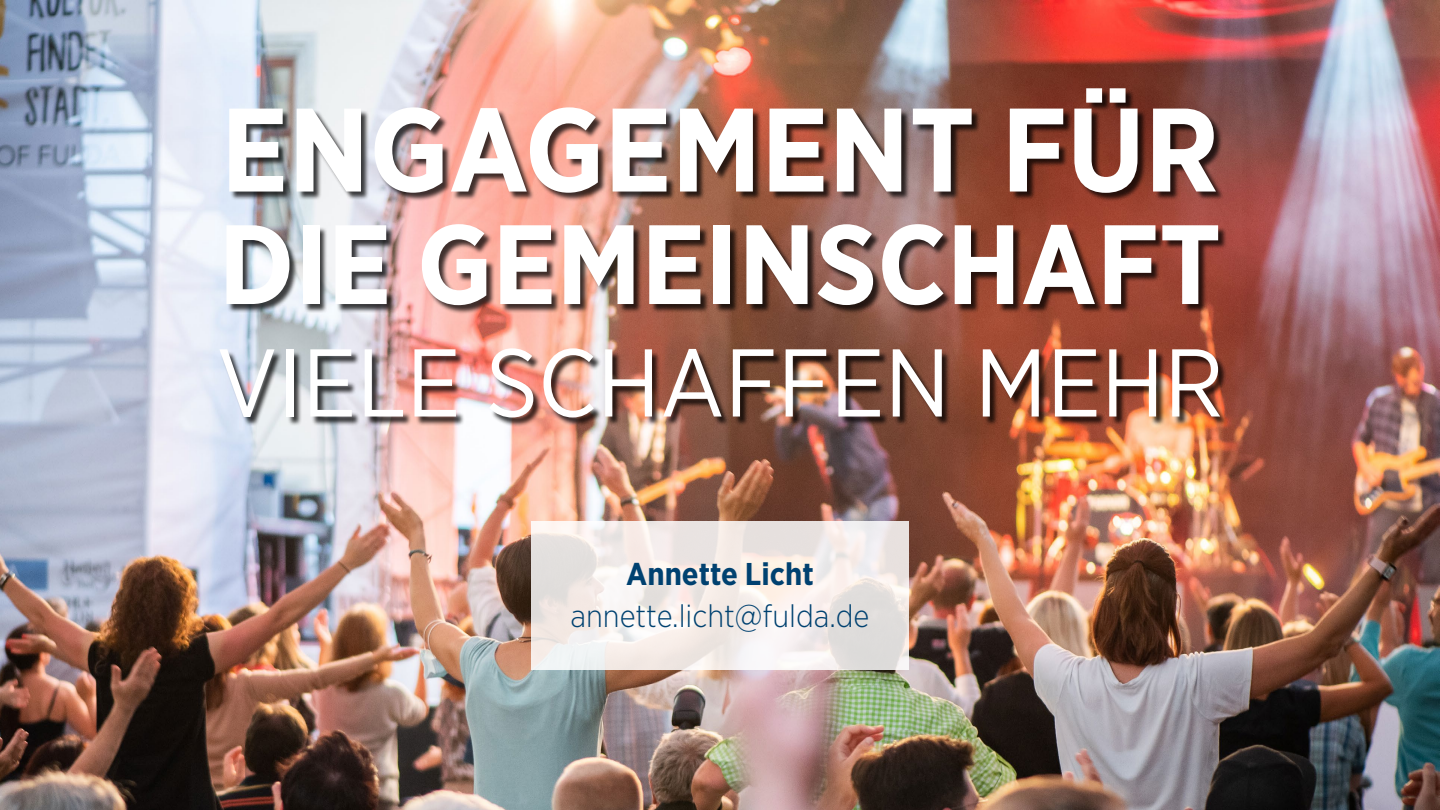
<style>
.page{position:relative;width:1440px;height:810px;background:#fff}
.page>*{position:absolute;margin:0;border:0;box-sizing:border-box;transform-origin:0 0}
.t1{font:700 118.5px "Gotham Narrow";color:#fff}
.t2{font:700 112.5px "Gotham Narrow";color:#fff}
.t3{font:96px "Gotham Narrow";color:#fff}
.t4{font:300 31.5px "Gotham Narrow";color:#004170}
.t5{font:700 31.5px "Gotham Narrow";color:#004170}
</style>
<div class="page">
<img style="left:0;top:0;width:1440px;height:810px">
<svg style="left:531px;top:521px;width:378px;height:149px"></svg>
<div style="left:221px;top:90px;width:1008px;height:337px;background:#000;opacity:.75"></div>
<h1 class="t1" style="left:221px;top:74px;width:1000px">ENGAGEMENT FÜR</h1>
<h2 class="t2" style="left:219px;top:192px;width:1004px">DIE GEMEINSCHAFT</h2>
<h3 class="t3" style="left:216px;top:323px;width:1009px">VIELE SCHAFFEN MEHR</h3>
<p class="t5" style="left:626px;top:553px;width:189px">Annette Licht</p>
<p class="t4" style="left:571px;top:597px;width:300px">annette.licht@fulda.de</p>
</div>
